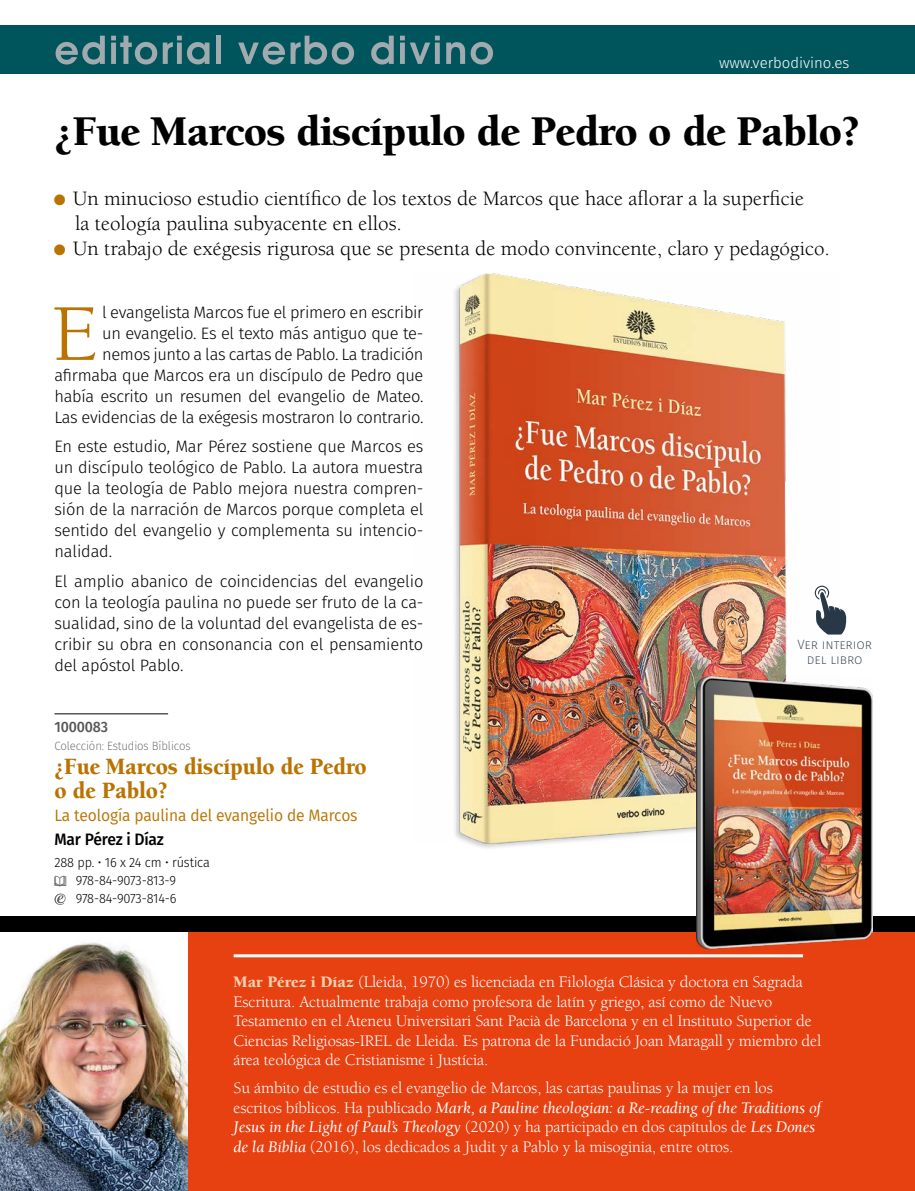
<style>
.page{position:relative;width:915px;height:1191px;background:#fff}
.page>*{position:absolute;margin:0;border:0;box-sizing:border-box;transform-origin:0 0}
.t1{font:82.65px "Berkeley Std";color:#ba7300}
.t2{font:900 43.5px "Berkeley Std";letter-spacing:-.02em;color:#000}
.t3{font:900 24px/24px "Berkeley Std";letter-spacing:-.01em;color:#ba7300;scale:.95 1}
.t4{font:21px/25.2px "Berkeley Std";color:#000}
.t5{font:300 16.5px/21px "Fira Sans";letter-spacing:-.02em;color:#000;text-align:justify}
.t6{font:16.5px/19.5px "Berkeley Std";letter-spacing:-.01em;color:#fff}
.t7{font:16.5px "Fira Sans";letter-spacing:-.01em;color:#ba7300;scale:.95 1}
.t8{font:500 16.5px "Fira Sans";letter-spacing:-.01em;color:#000;scale:.95 1}
.t9{font:300 15px "Fira Sans";color:#fff}
.t10{font:500 15px "Fira Sans";letter-spacing:-.01em;color:#575756;scale:.95 1}
.t11{font:300 13.5px "Fira Sans";letter-spacing:-.01em;color:#000;scale:.95 1}
.t12{font:200 13.5px/15px "Fira Sans";color:#293847;text-align:center}
.t13{font:200 12px "Fira Sans";letter-spacing:-.01em;color:#575756;scale:.95 1}
.s1{color:#ba7300}
.s2{font-family:"Communications P03";font-weight:400;font-size:12px;color:#646363}
.s3{font-weight:900;color:#edd2b1}
.s4{font-style:italic}
</style>
<div class="page">
<div style="left:0;top:25px;width:914px;height:49px;background:#00555d"></div>
<svg style="left:56px;top:36px;width:49px;height:28px"></svg>
<svg style="left:111px;top:36px;width:46px;height:28px"></svg>
<svg style="left:163px;top:36px;width:46px;height:28px"></svg>
<div style="left:216px;top:36px;width:5px;height:28px;background:#a1aaaf"></div>
<svg style="left:238px;top:36px;width:116px;height:28px"></svg>
<svg style="left:371px;top:36px;width:22px;height:28px"></svg>
<svg style="left:400px;top:36px;width:39px;height:28px"></svg>
<svg style="left:446px;top:42px;width:47px;height:22px"></svg>
<div style="left:0;top:932px;width:914px;height:259px;background:#e74011"></div>
<div style="left:0;top:916px;width:914px;height:16px;background:#000"></div>
<img style="left:454px;top:273px;width:385px;height:570px">
<hr style="left:54px;top:713px;width:114px;height:1px;background:#575756">
<svg style="left:54px;top:893px;width:11px;height:12px"></svg>
<svg style="left:814px;top:585px;width:32px;height:49px"></svg>
<hr style="left:233px;top:954px;width:569px;height:3px;background:#fff">
<img style="left:0;top:932px;width:187px;height:259px">
<img style="left:696px;top:676px;width:176px;height:273px">
<p class="t9" style="left:718px;top:52px;width:132px">www.verbodivino.es</p>
<h2 class="t2" style="left:54px;top:108px;width:806px">¿Fue Marcos discípulo de Pedro o de Pablo?</h2>
<p class="t4" style="left:75px;top:186px;width:730px;text-indent:-21px"><span class="s1">●</span> Un minucioso estudio científico de los textos de Marcos que hace aflorar a la superficie la teología paulina subyacente en ellos.</p>
<p class="t4" style="left:54px;top:236px;width:777px"><span class="s1">●</span> Un trabajo de exégesis rigurosa que se presenta de modo convincente, claro y pedagógico.</p>
<p class="t5" style="left:54px;top:301px;width:370px;text-align:right">l evangelista Marcos fue el primero en escribir<br>un evangelio. Es el texto más antiguo que te&shy;nemos junto a las cartas de Pablo. La tradición afirmaba que Marcos era un discípulo de Pedro que había escrito un resumen del evangelio de Mateo.<br>Las evidencias de la exégesis mostraron lo contrario.</p>
<p class="t5" style="left:54px;top:436px;width:370px">En este estudio, Mar Pérez sostiene que Marcos es un discípulo teológico de Pablo. La autora muestra que la teología de Pablo mejora nuestra compren&shy;sión de la narración de Marcos porque completa el sentido del evangelio y complementa su intencio&shy;nalidad.</p>
<p class="t5" style="left:54px;top:570px;width:370px">El amplio abanico de coincidencias del evangelio con la teología paulina no puede ser fruto de la ca&shy;sualidad, sino de la voluntad del evangelista de es&shy;cribir su obra en consonancia con el pensamiento del apóstol Pablo.</p>
<h1 class="t1" style="left:52px;top:289px;width:47px">E</h1>
<p class="t10" style="left:54px;top:714px;width:58px">1000083</p>
<p class="t13" style="left:54px;top:737px;width:145px">Colección: Estudios Bíblicos</p>
<h3 class="t3" style="left:54px;top:754px;width:330px">¿Fue Marcos discípulo de Pedro o de Pablo?</h3>
<p class="t7" style="left:54px;top:803px;width:320px">La teología paulina del evangelio de Marcos</p>
<p class="t8" style="left:54px;top:826px;width:117px">Mar Pérez i Díaz</p>
<p class="t11" style="left:54px;top:853px;width:165px">288 pp. • 16 x 24 cm • rústica</p>
<p class="t11" style="left:54px;top:871px;width:129px"><span class="s2">;</span> 978-84-9073-813-9</p>
<p class="t11" style="left:76px;top:889px;width:107px">978-84-9073-814-6</p>
<p class="t12" style="left:797px;top:637px;width:76px">Ver interior del libro</p>
<p class="t6" style="left:233px;top:972px;width:589px"><span class="s3">Mar Pérez i Díaz</span> (Lleida, 1970) es licenciada en Filología Clásica y doctora en Sagrada Escritura. Actualmente trabaja como profesora de latín y griego, así como de Nuevo Testamento en el Ateneu Universitari Sant Pacià de Barcelona y en el Instituto Superior de Ciencias Religiosas-IREL de Lleida. Es patrona de la Fundació Joan Maragall y miembro del área teológica de Cristianisme i Justícia.</p>
<p class="t6" style="left:233px;top:1078px;width:589px">Su ámbito de estudio es el evangelio de Marcos, las cartas paulinas y la mujer en los escritos bíblicos. Ha publicado <span class="s4">Mark, a Pauline theologian: a Re-reading of the Traditions of Jesus in the Light of Paul’s Theology</span> (2020) y ha participado en dos capítulos de <span class="s4">Les Dones de la Bíblia</span> (2016), los dedicados a Judit y a Pablo y la misoginia, entre otros.</p>
</div>
